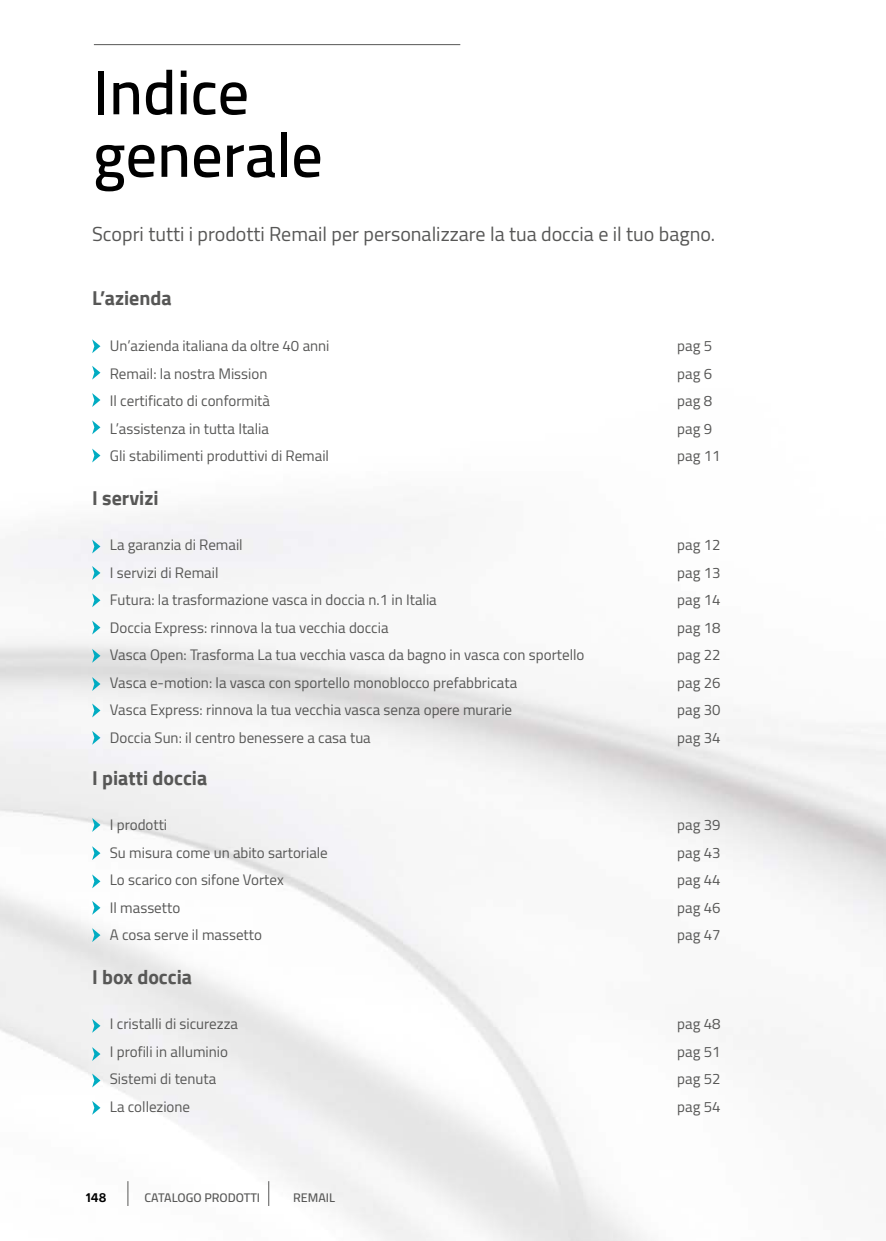
<style>
.page{position:relative;width:886px;height:1241px;background:#fff}
.page>*{position:absolute;margin:0;border:0;box-sizing:border-box;transform-origin:0 0}
.t1{font:600 62.5px/62.5px "Cairo";color:#000}
.t2{font:20px "Cairo";color:#575756}
.t3{font:700 20px "Cairo";color:#575756}
.t4{font:15px "Cairo";color:#575756}
.t5{font:600 12.5px "Cairo";color:#575756}
.t6{font:600 12.5px "Novecentosanswide";color:#000}
</style>
<div class="page">
<hr style="left:94px;top:44px;width:366px;height:1px;background:#575756">
<svg style="left:92px;top:339px;width:8px;height:14px"></svg>
<svg style="left:92px;top:539px;width:8px;height:14px"></svg>
<svg style="left:92px;top:677px;width:8px;height:14px"></svg>
<svg style="left:92px;top:874px;width:8px;height:14px"></svg>
<svg style="left:92px;top:1046px;width:8px;height:14px"></svg>
<svg style="left:92px;top:365px;width:8px;height:14px"></svg>
<svg style="left:92px;top:566px;width:8px;height:14px"></svg>
<svg style="left:92px;top:703px;width:8px;height:14px"></svg>
<svg style="left:92px;top:901px;width:8px;height:13px"></svg>
<svg style="left:92px;top:1073px;width:8px;height:14px"></svg>
<svg style="left:92px;top:393px;width:8px;height:14px"></svg>
<svg style="left:92px;top:593px;width:8px;height:14px"></svg>
<svg style="left:92px;top:730px;width:8px;height:14px"></svg>
<svg style="left:92px;top:928px;width:8px;height:13px"></svg>
<svg style="left:92px;top:1101px;width:8px;height:13px"></svg>
<svg style="left:92px;top:420px;width:8px;height:14px"></svg>
<svg style="left:92px;top:620px;width:8px;height:14px"></svg>
<svg style="left:92px;top:817px;width:8px;height:14px"></svg>
<svg style="left:92px;top:448px;width:8px;height:14px"></svg>
<svg style="left:92px;top:648px;width:8px;height:14px"></svg>
<svg style="left:92px;top:846px;width:8px;height:14px"></svg>
<svg style="left:92px;top:1018px;width:8px;height:14px"></svg>
<svg style="left:128px;top:1180px;width:1px;height:25px"></svg>
<svg style="left:266px;top:1180px;width:3px;height:25px"></svg>
<h1 class="t1" style="left:93px;top:61px;width:231px">Indice generale</h1>
<h2 class="t2" style="left:92px;top:217px;width:625px">Scopri tutti i prodotti Remail per personalizzare la tua doccia e il tuo bagno.</h2>
<h2 class="t3" style="left:92px;top:287px;width:81px">L’azienda</h2>
<p class="t4" style="left:110px;top:333px;width:221px">Un’azienda italiana da oltre 40 anni</p>
<p class="t4" style="left:677px;top:333px;width:36px">pag 5</p>
<p class="t4" style="left:110px;top:360px;width:159px">Remail: la nostra Mission</p>
<p class="t4" style="left:677px;top:360px;width:36px">pag 6</p>
<p class="t4" style="left:110px;top:388px;width:162px">Il certificato di conformità</p>
<p class="t4" style="left:677px;top:388px;width:36px">pag 8</p>
<p class="t4" style="left:110px;top:415px;width:161px">L’assistenza in tutta Italia</p>
<p class="t4" style="left:677px;top:415px;width:36px">pag 9</p>
<p class="t4" style="left:110px;top:443px;width:221px">Gli stabilimenti produttivi di Remail</p>
<p class="t4" style="left:677px;top:443px;width:45px">pag 11</p>
<h2 class="t3" style="left:92px;top:486px;width:68px">I servizi</h2>
<p class="t4" style="left:110px;top:532px;width:134px">La garanzia di Remail</p>
<p class="t4" style="left:677px;top:532px;width:45px">pag 12</p>
<p class="t4" style="left:110px;top:559px;width:110px">I servizi di Remail</p>
<p class="t4" style="left:677px;top:559px;width:45px">pag 13</p>
<p class="t4" style="left:110px;top:587px;width:328px">Futura: la trasformazione vasca in doccia n.1 in Italia</p>
<p class="t4" style="left:677px;top:587px;width:45px">pag 14</p>
<p class="t4" style="left:110px;top:614px;width:280px">Doccia Express: rinnova la tua vecchia doccia</p>
<p class="t4" style="left:677px;top:614px;width:45px">pag 18</p>
<p class="t4" style="left:110px;top:642px;width:476px">Vasca Open: Trasforma La tua vecchia vasca da bagno in vasca con sportello</p>
<p class="t4" style="left:677px;top:642px;width:45px">pag 22</p>
<p class="t4" style="left:110px;top:669px;width:409px">Vasca e-motion: la vasca con sportello monoblocco prefabbricata</p>
<p class="t4" style="left:677px;top:669px;width:45px">pag 26</p>
<p class="t4" style="left:110px;top:697px;width:404px">Vasca Express: rinnova la tua vecchia vasca senza opere murarie</p>
<p class="t4" style="left:677px;top:697px;width:45px">pag 30</p>
<p class="t4" style="left:110px;top:724px;width:262px">Doccia Sun: il centro benessere a casa tua</p>
<p class="t4" style="left:677px;top:724px;width:45px">pag 34</p>
<h2 class="t3" style="left:92px;top:766px;width:117px">I piatti doccia</h2>
<p class="t4" style="left:110px;top:812px;width:59px">I prodotti</p>
<p class="t4" style="left:677px;top:812px;width:45px">pag 39</p>
<p class="t4" style="left:110px;top:839px;width:219px">Su misura come un abito sartoriale</p>
<p class="t4" style="left:677px;top:839px;width:45px">pag 43</p>
<p class="t4" style="left:110px;top:867px;width:175px">Lo scarico con sifone Vortex</p>
<p class="t4" style="left:677px;top:867px;width:45px">pag 44</p>
<p class="t4" style="left:110px;top:894px;width:72px">Il massetto</p>
<p class="t4" style="left:677px;top:894px;width:45px">pag 46</p>
<p class="t4" style="left:110px;top:922px;width:154px">A cosa serve il massetto</p>
<p class="t4" style="left:677px;top:922px;width:45px">pag 47</p>
<h2 class="t3" style="left:92px;top:965px;width:101px">I box doccia</h2>
<p class="t4" style="left:110px;top:1011px;width:130px">I cristalli di sicurezza</p>
<p class="t4" style="left:677px;top:1011px;width:45px">pag 48</p>
<p class="t4" style="left:110px;top:1038px;width:120px">I profili in alluminio</p>
<p class="t4" style="left:677px;top:1038px;width:45px">pag 51</p>
<p class="t4" style="left:110px;top:1066px;width:108px">Sistemi di tenuta</p>
<p class="t4" style="left:677px;top:1066px;width:45px">pag 52</p>
<p class="t4" style="left:110px;top:1093px;width:82px">La collezione</p>
<p class="t4" style="left:677px;top:1093px;width:45px">pag 54</p>
<p class="t6" style="left:85px;top:1189px;width:23px">148</p>
<p class="t5" style="left:144px;top:1186px;width:117px">CATALOGO PRODOTTI</p>
<p class="t5" style="left:293px;top:1186px;width:43px">REMAIL</p>
<p class="t6" style="left:92px;top:1189px;width:23px">148</p>
<p class="t5" style="left:135px;top:1186px;width:117px">CATALOGO PRODOTTI</p>
<p class="t5" style="left:284px;top:1186px;width:43px">REMAIL</p>
</div>
